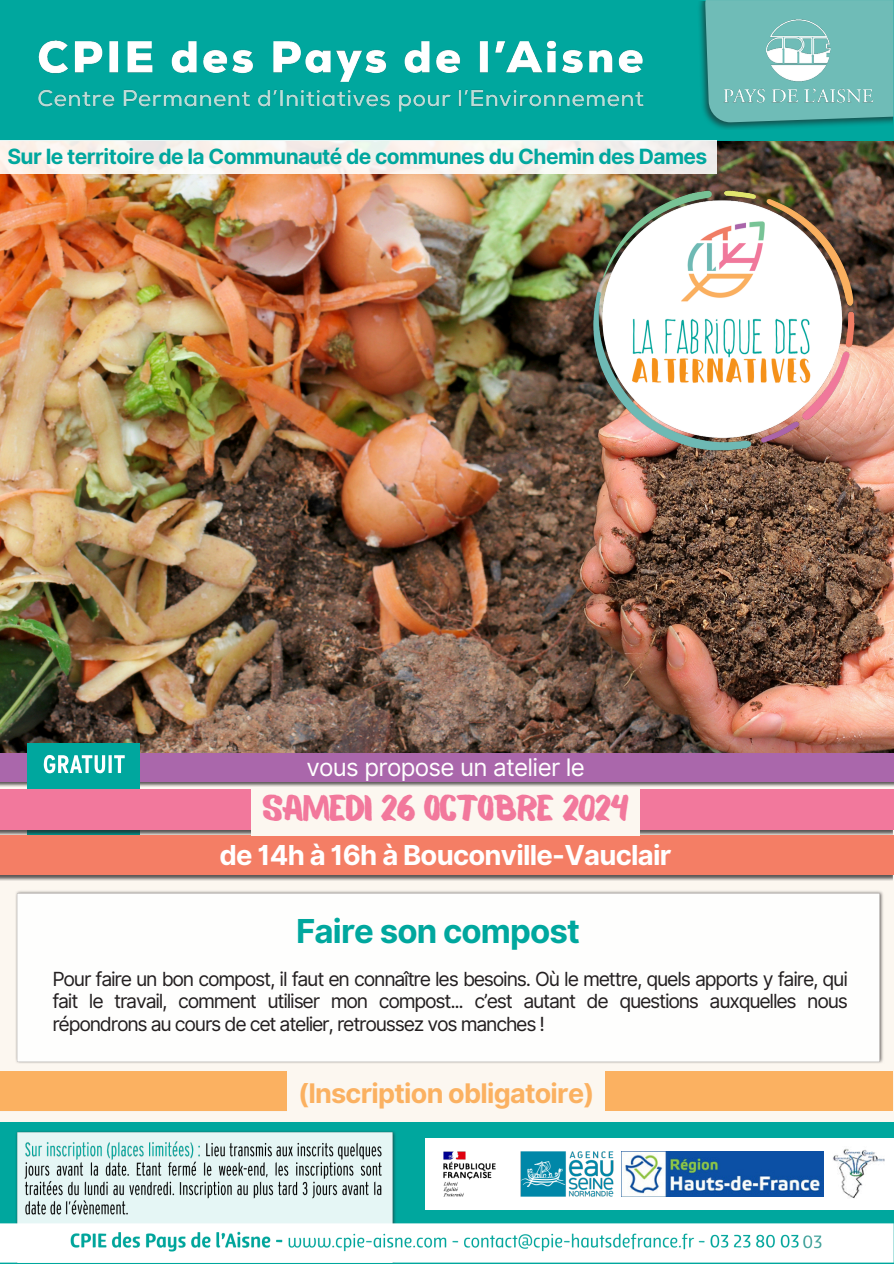
<style>
.page{position:relative;width:894px;height:1264px;background:#fff}
.page>*{position:absolute;margin:0;border:0;box-sizing:border-box;transform-origin:0 0}
.t1{font:36px "Balmy";letter-spacing:-.04em;color:#f2789c}
.t2{font:700 33px "Inter";letter-spacing:-.025em;color:#00a79e}
.t3{font:700 27.45px "Inter";letter-spacing:-.025em;color:#fff}
.t4{font:700 27px "Inter";letter-spacing:-.025em;color:#fbb161}
.t5{font:24.15px "Inter";letter-spacing:-.025em;color:#fff}
.t6{font:700 21px "Inter";letter-spacing:-.025em;color:#00a79e}
.t7{font:19.5px/22.5px "Inter";letter-spacing:-.06em;color:#231f20;text-align:justify}
</style>
<div class="page">
<img style="left:0;top:141px;width:893px;height:612px">
<div style="left:0;top:0;width:893px;height:141px;background:#00a79e"></div>
<img style="left:699px;top:1px;width:193px;height:128px">
<img style="left:38px;top:40px;width:606px;height:72px">
<svg style="left:705px;top:0;width:188px;height:122px;background:#64b3ae"></svg>
<img style="left:718px;top:15px;width:160px;height:93px">
<img style="left:588px;top:186px;width:270px;height:270px">
<div style="left:0;top:771px;width:893px;height:492px;background:#fcf7f0"></div>
<div style="left:0;top:1122px;width:893px;height:141px;background:#00a79e"></div>
<div style="left:425px;top:1138px;width:468px;height:71px;background:#fff"></div>
<img style="left:16px;top:1131px;width:380px;height:87px">
<img style="left:20px;top:1136px;width:367px;height:82px">
<img style="left:621px;top:1151px;width:202px;height:45px">
<img style="left:443px;top:1151px;width:53px;height:46px">
<img style="left:520px;top:1151px;width:94px;height:46px">
<div style="left:16px;top:891px;width:867px;height:172px;background:#fefefd"></div>
<img style="left:0;top:1218px;width:893px;height:45px">
<img style="left:0;top:829px;width:892px;height:51px">
<img style="left:0;top:781px;width:893px;height:6px">
<div style="left:0;top:753px;width:893px;height:28px;background:#aa67ab"></div>
<div style="left:28px;top:743px;width:112px;height:92px;background:#00a79e"></div>
<svg style="left:44px;top:755px;width:81px;height:18px"></svg>
<div style="left:0;top:788px;width:893px;height:41px;background:#f2789c"></div>
<div style="left:0;top:1071px;width:892px;height:40px;background:#fbb161"></div>
<div style="left:0;top:835px;width:893px;height:40px;background:#f47e65"></div>
<img style="left:833px;top:1149px;width:51px;height:49px">
<div style="left:251px;top:788px;width:388px;height:48px;background:#fcf7f0"></div>
<div style="left:0;top:141px;width:716px;height:33px;background:#fff;opacity:.9"></div>
<div style="left:287px;top:1071px;width:318px;height:43px;background:#fcf7f0"></div>
<img style="left:802px;top:1231px;width:20px;height:24px">
<p class="t6" style="left:7px;top:144px;width:701px">Sur le territoire de la Communauté de communes du Chemin des Dames</p>
<p class="t5" style="left:306px;top:753px;width:280px">vous propose un atelier le</p>
<p class="t1" style="left:262px;top:794px;width:368px">SAMEDI 26 OCTOBRE 2024</p>
<p class="t3" style="left:219px;top:838px;width:453px">de 14h à 16h à Bouconville-Vauclair</p>
<p class="t2" style="left:296px;top:911px;width:285px">Faire son compost</p>
<p class="t7" style="left:52px;top:967px;width:796px">Pour faire un bon compost, il faut en connaître les besoins. Où le mettre, quels apports y faire, qui fait le travail, comment utiliser mon compost... c’est autant de questions auxquelles nous répondrons au cours de cet atelier, retroussez vos manches !</p>
<p class="t4" style="left:298px;top:1076px;width:298px">(Inscription obligatoire)</p>
</div>
